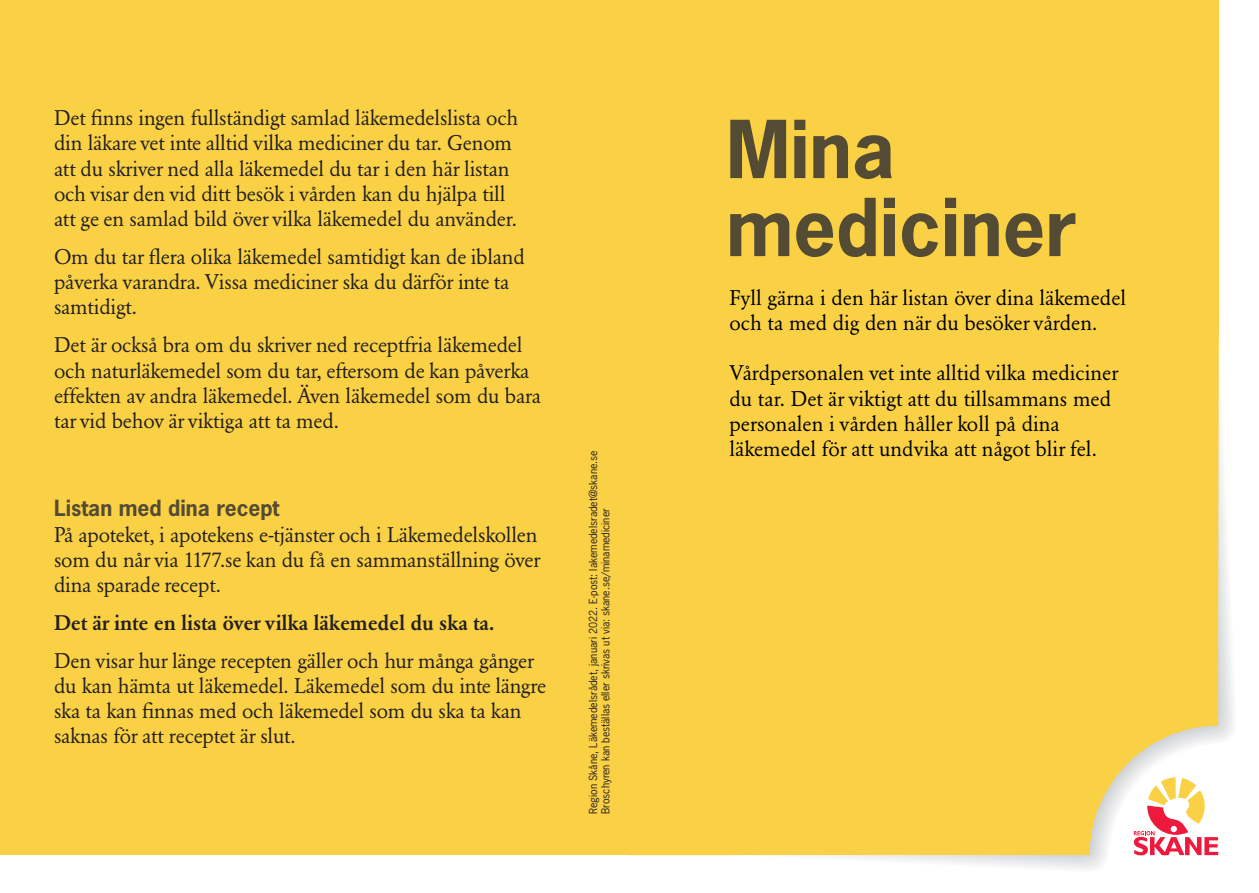
<style>
.page{position:relative;width:1259px;height:893px;background:#fad144}
.page>*{position:absolute;margin:0;border:0;box-sizing:border-box;transform-origin:0 0}
.t1{font:700 75px/78px "News Gothic LT";color:#544b34}
.t2{font:21px/25.2px "Garamond Berth BQ";letter-spacing:-.01em;color:#231f20}
.t3{font:21px/25.2px "Garamond Berth BQ";color:#000}
.t4{font:500 21px "Garamond Berth BQ";letter-spacing:-.01em;color:#231f20}
.t5{font:700 21px "News Gothic LT";color:#544b34}
.t6{font:10.5px/12.6px "News Gothic LT";color:#231f20}
</style>
<div class="page">
<svg style="left:629px;top:0;width:630px;height:893px"></svg>
<svg style="left:629px;top:307px;width:589px;height:547px"></svg>
<svg style="left:1134px;top:777px;width:84px;height:78px;background:#f9c2b4"></svg>
<div style="left:0;top:855px;width:629px;height:38px;background:#fff"></div>
<p class="t2" style="left:54px;top:106px;width:466px">Det finns ingen fullständigt samlad läkemedelslista och din läkare vet inte alltid vilka mediciner du tar. Genom att du skriver ned alla läkemedel du tar i den här listan och visar den vid ditt besök i vården kan du hjälpa till att ge en samlad bild över vilka läkemedel du använder.</p>
<p class="t2" style="left:54px;top:244px;width:472px">Om du tar flera olika läkemedel samtidigt kan de ibland påverka varandra. Vissa mediciner ska du därför inte ta samtidigt.</p>
<p class="t2" style="left:54px;top:333px;width:488px">Det är också bra om du skriver ned receptfria läkemedel och naturläkemedel som du tar, eftersom de kan påverka effekten av andra läkemedel. Även läkemedel som du bara tar vid behov är viktiga att ta med.</p>
<h1 class="t5" style="left:54px;top:494px;width:227px">Listan med dina recept</h1>
<p class="t2" style="left:54px;top:522px;width:488px">På apoteket, i apotekens e-tjänster och i Läkemedelskollen som du når via 1177.se kan du få en sammanställning över dina sparade recept.</p>
<p class="t4" style="left:54px;top:610px;width:442px">Det är inte en lista över vilka läkemedel du ska ta.</p>
<p class="t2" style="left:54px;top:648px;width:494px">Den visar hur länge recepten gäller och hur många gånger du kan hämta ut läkemedel. Läkemedel som du inte längre ska ta kan finnas med och läkemedel som du ska ta kan saknas för att receptet är slut.</p>
<p class="t6" style="left:586px;top:814px;width:365px;rotate:-90deg">Region Skåne, Läkemedelsrådet, januari 2022. E-post: lakemedelsradet@skane.se<br>Broschyren kan beställas eller skrivas ut via: skane.se/minamediciner</p>
<h1 class="t1" style="left:726px;top:109px;width:352px">Mina mediciner</h1>
<p class="t3" style="left:729px;top:285px;width:398px">Fyll gärna i den här listan över dina läkemedel och ta med dig den när du besöker vården.</p>
<p class="t3" style="left:729px;top:361px;width:390px">Vårdpersonalen vet inte alltid vilka mediciner du tar. Det är viktigt att du tillsammans med personalen i vården håller koll på dina läkemedel för att undvika att något blir fel.</p>
</div>
